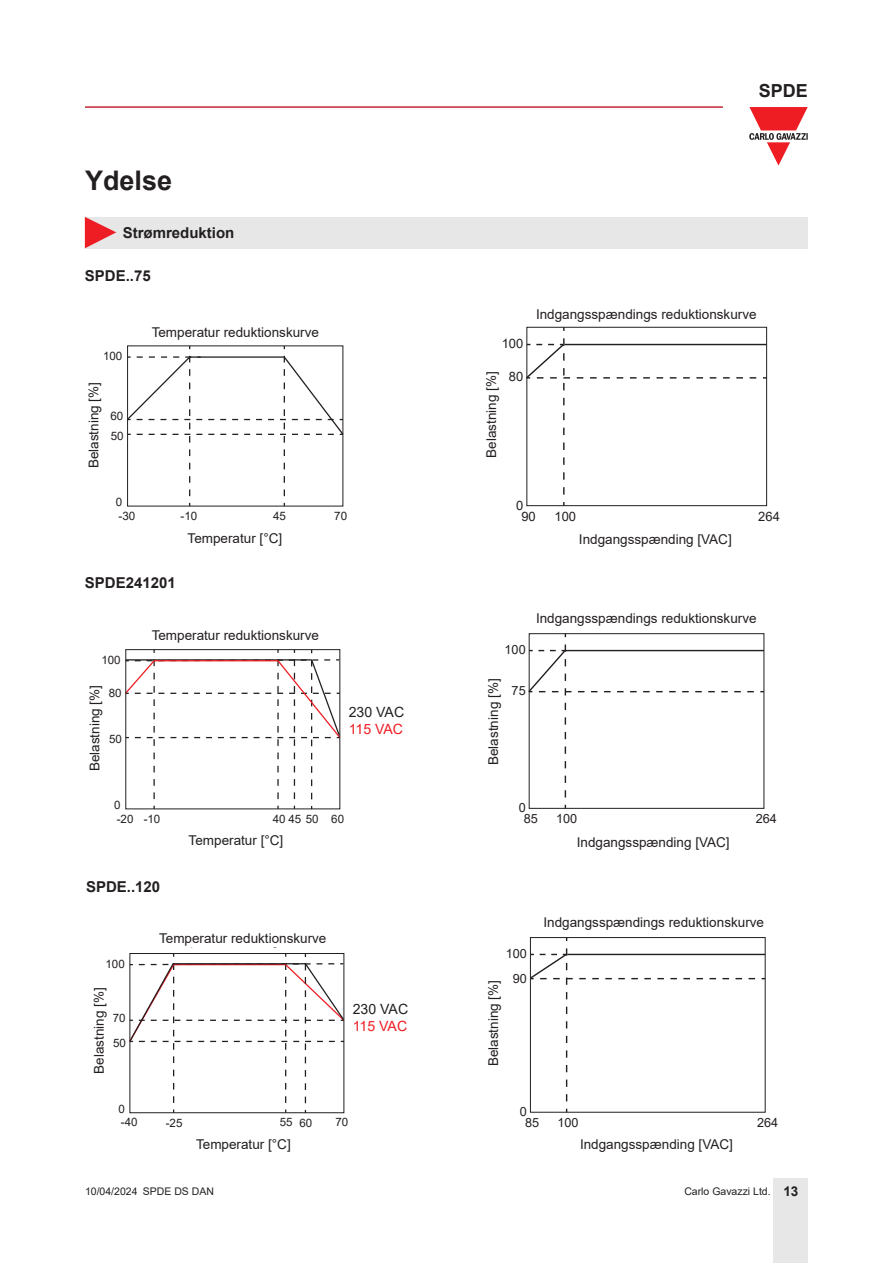
<style>
.page{position:relative;width:893px;height:1263px;background:#fff}
.page>*{position:absolute;margin:0;border:0;box-sizing:border-box;transform-origin:0 0}
.Titolo01{font:700 27px "Arial";color:#231f20}
.t1{font:700 18px "Arial";color:#231f20}
.Testo{font:700 15px "Arial";color:#231f20}
.Titolo03{font:700 15px "Arial";color:#231f20}
.t2{font:14.1px/17px "Arial";color:#231f20}
.t3{font:13.5px "Arial";color:#231f20}
.t4{font:12.9px "Arial";color:#231f20}
.t5{font:12.75px "Arial";color:#231f20}
.t6{font:11.7px "Arial";color:#231f20}
.t7{font:11.55px "Arial";color:#231f20}
.t8{font:10.5px "Arial";color:#231f20}
.s1{color:#ee1d23}
.s2{font-weight:700;font-size:13.5px}
</style>
<div class="page">
<hr style="left:85px;top:106px;width:638px;height:2px;background:#c42633">
<div style="left:774px;top:1178px;width:34px;height:85px;background:#e7e7e8"></div>
<svg style="left:749px;top:107px;width:59px;height:59px"></svg>
<div style="left:85px;top:217px;width:723px;height:31px;background:#e7e7e8"></div>
<svg style="left:85px;top:217px;width:31px;height:31px"></svg>
<svg style="left:127px;top:355px;width:217px;height:151px"></svg>
<svg style="left:526px;top:338px;width:240px;height:168px"></svg>
<hr style="left:564px;top:344px;width:202px;height:1px;background:#231f20">
<svg style="left:127px;top:650px;width:214px;height:159px"></svg>
<div style="left:125px;top:649px;width:215px;height:160px;border:1px solid #231f20"></div>
<svg style="left:528px;top:644px;width:236px;height:164px"></svg>
<hr style="left:566px;top:650px;width:198px;height:1px;background:#231f20">
<svg style="left:129px;top:953px;width:216px;height:160px"></svg>
<svg style="left:529px;top:948px;width:236px;height:164px"></svg>
<hr style="left:567px;top:954px;width:198px;height:1px;background:#231f20">
<h2 class="t1" style="left:759px;top:78px;width:51px">SPDE</h2>
<p class="Titolo01" style="left:85px;top:161px;width:89px">Ydelse</p>
<p class="Titolo03" style="left:123px;top:222px;width:113px">Strømreduktion</p>
<p class="Testo" style="left:85px;top:265px;width:67px">SPDE..75</p>
<p class="t6" style="left:103px;top:348px;width:21px">100</p>
<p class="t3" style="left:152px;top:323px;width:169px">Temperatur reduktionskurve</p>
<p class="t6" style="left:167px;top:325px;width:144px">Temperature derating curve</p>
<p class="t4" style="left:502px;top:334px;width:23px">100</p>
<p class="t3" style="left:84px;top:468px;width:88px;rotate:-90deg">Belastning [%]</p>
<p class="t3" style="left:482px;top:458px;width:88px;rotate:-90deg">Belastning [%]</p>
<p class="t4" style="left:481px;top:456px;width:82px;rotate:-90deg">Power out [%]</p>
<p class="t6" style="left:86px;top:461px;width:74px;rotate:-90deg">Power out [%]</p>
<p class="t6" style="left:110px;top:408px;width:14px">60</p>
<p class="t6" style="left:111px;top:428px;width:14px">50</p>
<p class="t4" style="left:509px;top:368px;width:16px">80</p>
<p class="t4" style="left:572px;top:304px;width:161px">Input voltage derating curve</p>
<p class="t3" style="left:536px;top:304px;width:222px">Indgangsspændings reduktionskurve</p>
<p class="t6" style="left:116px;top:494px;width:8px">0</p>
<p class="t4" style="left:516px;top:496px;width:9px">0</p>
<p class="t6" style="left:119px;top:508px;width:18px">-30</p>
<p class="t6" style="left:273px;top:508px;width:14px">45</p>
<p class="t6" style="left:334px;top:508px;width:14px">70</p>
<p class="t6" style="left:193px;top:528px;width:90px">Temperature [°C]</p>
<p class="t6" style="left:180px;top:508px;width:18px">-10</p>
<p class="t4" style="left:521px;top:508px;width:16px">90</p>
<p class="t4" style="left:554px;top:508px;width:23px">100</p>
<p class="t4" style="left:758px;top:508px;width:23px">264</p>
<p class="t4" style="left:601px;top:531px;width:112px">Input voltage [VAC]</p>
<p class="t3" style="left:188px;top:529px;width:96px">Temperatur [°C]</p>
<p class="t3" style="left:579px;top:530px;width:154px">Indgangsspænding [VAC]</p>
<p class="Testo" style="left:85px;top:572px;width:92px">SPDE241201</p>
<p class="t3" style="left:152px;top:625px;width:169px">Temperatur reduktionskurve</p>
<p class="t7" style="left:165px;top:629px;width:143px">Temperature derating curve</p>
<p class="t5" style="left:505px;top:641px;width:23px">100</p>
<p class="t7" style="left:101px;top:652px;width:21px">100</p>
<p class="t7" style="left:109px;top:685px;width:14px">80</p>
<p class="t3" style="left:85px;top:771px;width:88px;rotate:-90deg">Belastning [%]</p>
<p class="t3" style="left:484px;top:765px;width:88px;rotate:-90deg">Belastning [%]</p>
<p class="t5" style="left:484px;top:759px;width:80px;rotate:-90deg">Power out [%]</p>
<p class="t5" style="left:512px;top:681px;width:16px">75</p>
<p class="t7" style="left:84px;top:764px;width:73px;rotate:-90deg">Power out [%]</p>
<p class="t2" style="left:349px;top:703px;width:57px">230 VAC<br><span class="s1">115 VAC</span></p>
<p class="t7" style="left:109px;top:731px;width:14px">50</p>
<p class="t3" style="left:536px;top:608px;width:222px">Indgangsspændings reduktionskurve</p>
<p class="t5" style="left:572px;top:610px;width:158px">Input voltage derating curve</p>
<p class="t7" style="left:114px;top:797px;width:8px">0</p>
<p class="t5" style="left:519px;top:799px;width:9px">0</p>
<p class="t5" style="left:556px;top:810px;width:23px">100</p>
<p class="t5" style="left:756px;top:810px;width:23px">264</p>
<p class="t5" style="left:602px;top:833px;width:110px">Input voltage [VAC]</p>
<p class="t5" style="left:524px;top:810px;width:16px">85</p>
<p class="t7" style="left:117px;top:810px;width:18px">-20</p>
<p class="t7" style="left:273px;top:811px;width:47px">40 45 50</p>
<p class="t7" style="left:331px;top:810px;width:14px">60</p>
<p class="t7" style="left:191px;top:831px;width:89px">Temperature [°C]</p>
<p class="t7" style="left:144px;top:811px;width:18px">-10</p>
<p class="t3" style="left:189px;top:831px;width:96px">Temperatur [°C]</p>
<p class="t3" style="left:577px;top:833px;width:154px">Indgangsspænding [VAC]</p>
<p class="Testo" style="left:86px;top:876px;width:76px">SPDE..120</p>
<p class="t7" style="left:105px;top:956px;width:21px">100</p>
<p class="t3" style="left:159px;top:929px;width:169px">Temperatur reduktionskurve</p>
<p class="t7" style="left:169px;top:932px;width:143px">Temperature derating curve</p>
<p class="t5" style="left:506px;top:944px;width:23px">100</p>
<p class="t3" style="left:90px;top:1074px;width:88px;rotate:-90deg">Belastning [%]</p>
<p class="t3" style="left:484px;top:1066px;width:88px;rotate:-90deg">Belastning [%]</p>
<p class="t5" style="left:486px;top:1063px;width:80px;rotate:-90deg">Power out [%]</p>
<p class="t7" style="left:88px;top:1068px;width:73px;rotate:-90deg">Power out [%]</p>
<p class="t2" style="left:353px;top:1000px;width:57px">230 VAC<br><span class="s1">115 VAC</span></p>
<p class="t7" style="left:113px;top:1010px;width:14px">70</p>
<p class="t7" style="left:113px;top:1035px;width:14px">50</p>
<p class="t5" style="left:513px;top:970px;width:16px">90</p>
<p class="t7" style="left:118px;top:1101px;width:8px">0</p>
<p class="t5" style="left:520px;top:1103px;width:9px">0</p>
<p class="t3" style="left:543px;top:913px;width:222px">Indgangsspændings reduktionskurve</p>
<p class="t5" style="left:574px;top:914px;width:158px">Input voltage derating curve</p>
<p class="t7" style="left:121px;top:1114px;width:18px">-40</p>
<p class="t7" style="left:280px;top:1114px;width:14px">55</p>
<p class="t7" style="left:335px;top:1114px;width:14px">70</p>
<p class="t7" style="left:195px;top:1135px;width:89px">Temperature [°C]</p>
<p class="t5" style="left:525px;top:1114px;width:16px">85</p>
<p class="t5" style="left:557px;top:1114px;width:23px">100</p>
<p class="t5" style="left:757px;top:1114px;width:23px">264</p>
<p class="t5" style="left:603px;top:1137px;width:110px">Input voltage [VAC]</p>
<p class="t7" style="left:166px;top:1114px;width:18px">-25</p>
<p class="t7" style="left:299px;top:1115px;width:14px">60</p>
<p class="t3" style="left:196px;top:1135px;width:96px">Temperatur [°C]</p>
<p class="t3" style="left:580px;top:1135px;width:154px">Indgangsspænding [VAC]</p>
<p class="t8" style="left:85px;top:1183px;width:131px">10/04/2024 SPDE DS DAN</p>
<p class="t8" style="left:684px;top:1183px;width:116px">Carlo Gavazzi Ltd. <span class="s2">13</span></p>
</div>
